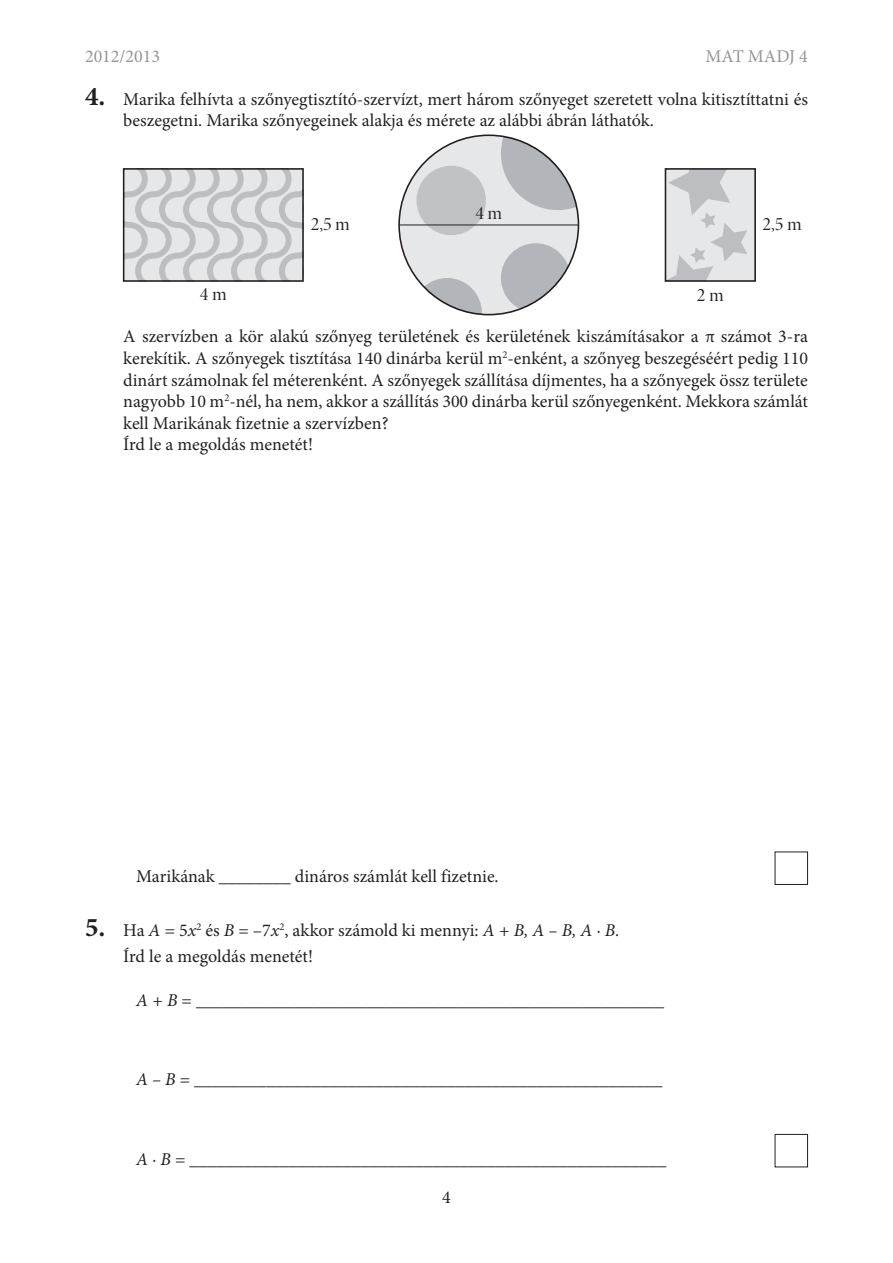
<style>
.page{position:relative;width:893px;height:1263px;background:#fff}
.page>*{position:absolute;margin:0;border:0;box-sizing:border-box;transform-origin:0 0}
.t1{font:19.05px "Minion Pro Disp";color:#231f20}
.t2{font:18px/21.6px "Minion Pro";color:#231f20}
.t3{font:18px "Minion Pro";color:#939598}
.s1{font-weight:700;font-size:27px}
.s2{font-style:italic}
</style>
<div class="page">
<svg style="left:399px;top:135px;width:179px;height:180px"></svg>
<div style="left:416px;top:166px;width:70px;height:69px;background:#c0c3c6;border-radius:50%"></div>
<svg style="left:126px;top:171px;width:175px;height:108px;background:#d6d8da"></svg>
<div style="left:123px;top:168px;width:181px;height:114px;border:2px solid #231f20"></div>
<hr style="left:399px;top:224px;width:179px;height:1px;background:#231f20">
<svg style="left:668px;top:171px;width:85px;height:108px;background:#d9dbdd"></svg>
<div style="left:665px;top:168px;width:91px;height:114px;border:2px solid #231f20"></div>
<div style="left:775px;top:851px;width:33px;height:34px;border:1px solid #231f20"></div>
<div style="left:775px;top:1134px;width:33px;height:33px;border:1px solid #231f20"></div>
<p class="t3" style="left:85px;top:44px;width:77px">2012/2013</p>
<p class="t3" style="left:705px;top:44px;width:104px">MAT MADJ 4</p>
<p class="t2" style="left:123px;top:88px;width:686px;text-indent:-38px"><span class="s1">4.</span> Маrikа felhívta a szőnyegtisztító-szervízt, mert három szőnyeget szeretett volna kitisztíttatni és beszegetni. Marika szőnyegeinek alakja és mérete az alábbi ábrán láthatók.</p>
<p class="t1" style="left:475px;top:201px;width:28px">4 m</p>
<p class="t1" style="left:311px;top:212px;width:41px">2,5 m</p>
<p class="t1" style="left:762px;top:212px;width:41px">2,5 m</p>
<p class="t1" style="left:200px;top:283px;width:28px">4 m</p>
<p class="t1" style="left:697px;top:284px;width:28px">2 m</p>
<p class="t2" style="left:123px;top:326px;width:686px">A szervízben a kör alakú szőnyeg területének és kerületének kiszámításakor a π számot 3-ra kerekítik. A szőnyegek tisztítása 140 dinárba kerül m<sup>2</sup>-enként, a szőnyeg beszegéséért pedig 110 dinárt számolnak fel méterenként. A szőnyegek szállítása díjmentes, ha a szőnyegek össz területe nagyobb 10 m<sup>2</sup>-nél, ha nem, akkor a szállítás 300 dinárba kerül szőnyegenként. Mekkora számlát kell Marikának fizetnie a szervízben?<br>Írd le a megoldás menetét!</p>
<p class="t2" style="left:136px;top:866px;width:364px">Маrikának ________ dináros számlát kell fizetnie.</p>
<p class="t2" style="left:123px;top:917px;width:498px;line-height:25.8px;text-indent:-38px"><span class="s1">5.</span> Ha <span class="s2">А</span> = 5<span class="s2">x</span><sup>2</sup> és <span class="s2">B</span> = –7<span class="s2">x</span><sup>2</sup>, akkor számold ki mennyi: <span class="s2">А + В, А – В, А ∙ В.<br></span>Írd le a megoldás menetét!</p>
<p class="t2" style="left:136px;top:989px;width:529px"><span class="s2">А + В</span> = ____________________________________________________</p>
<p class="t2" style="left:136px;top:1069px;width:528px"><span class="s2">А – В</span> = ____________________________________________________</p>
<p class="t2" style="left:136px;top:1148px;width:532px"><span class="s2">А ∙ В</span> = _____________________________________________________</p>
<p class="t2" style="left:442px;top:1187px;width:10px">4</p>
</div>
